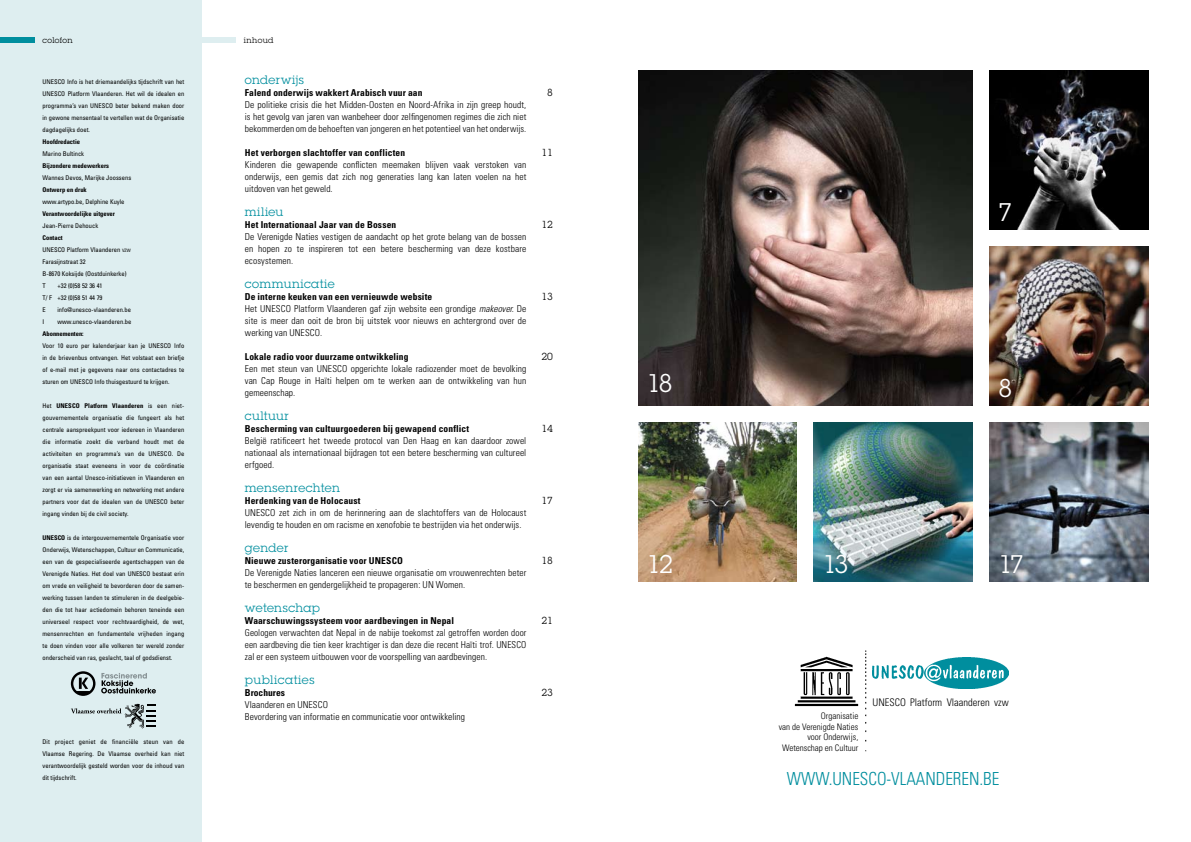
<style>
.page{position:relative;width:1191px;height:842px;background:#fff}
.page>*{position:absolute;margin:0;border:0;box-sizing:border-box;transform-origin:0 0}
.t1{font:25px "Lubalin Graph";letter-spacing:-.1em;color:#fff}
.t2{font:300 condensed 18px "Univers";color:#008e9e;scale:.95 1}
.t3{font:12px "Lubalin Graph";letter-spacing:.045em;color:#008e9e}
.t4{font:12px "Lubalin Graph";letter-spacing:.025em;color:#008e9e}
.t5{font:300 condensed 10.5px "Univers";color:#000}
.t6{font:10px "Lubalin Graph";color:#000}
.t7{font:300 condensed 9.5px/12px "Univers";letter-spacing:.005em;color:#000;text-align:justify}
.t8{font:700 condensed 9.5px "Univers";letter-spacing:.01em;color:#000}
.t9{font:300 condensed 9px/10.8px "Univers";color:#000;text-align:right}
.t10{font:8px "Lubalin Graph";letter-spacing:.045em;color:#000}
.t11{font:condensed 6.5px/12px "Univers";color:#000;text-align:justify}
.t12{font:700 condensed 6.5px "Univers";color:#000}
.s1{font-weight:700}
.s2{font-size:4.6px}
.s3{font-style:italic}
</style>
<div class="page">
<img style="left:989px;top:247px;width:159px;height:158px">
<img style="left:638px;top:71px;width:334px;height:334px">
<img style="left:638px;top:422px;width:159px;height:159px">
<img style="left:989px;top:71px;width:159px;height:159px">
<img style="left:989px;top:422px;width:159px;height:159px">
<img style="left:814px;top:422px;width:158px;height:159px">
<img style="left:872px;top:657px;width:136px;height:31px">
<img style="left:865px;top:650px;width:1px;height:101px">
<img style="left:794px;top:656px;width:65px;height:51px">
<div style="left:0;top:0;width:201px;height:842px;background:#deeef0"></div>
<svg style="left:71px;top:704px;width:85px;height:25px"></svg>
<svg style="left:101px;top:673px;width:55px;height:20px"></svg>
<svg style="left:71px;top:671px;width:24px;height:25px"></svg>
<div style="left:0;top:37px;width:34px;height:6px;background:#008e9e"></div>
<div style="left:187px;top:37px;width:48px;height:6px;background:#deeef0"></div>
<p class="t10" style="left:43px;top:35px;width:32px">colofon</p>
<p class="t10" style="left:244px;top:35px;width:31px">inhoud</p>
<p class="t11" style="left:43px;top:76px;width:16px">Unesco</p>
<h3 class="t3" style="left:245px;top:72px;width:61px">onderwijs</h3>
<h3 class="t8" style="left:245px;top:87px;width:179px">Falend onderwijs wakkert Arabisch vuur aan</h3>
<h3 class="t7" style="left:245px;top:99px;width:283px">De politieke crisis die het Midden-Oosten en Noord-Afrika in zijn greep houdt, is het gevolg van jaren van wanbeheer door zelfingenomen regimes die zich niet bekommerden om de behoeften van jongeren en het potentieel van het onderwijs.</h3>
<h3 class="t8" style="left:245px;top:147px;width:162px">Het verborgen slachtoffer van conflicten</h3>
<h3 class="t7" style="left:245px;top:159px;width:283px">Kinderen die gewapende conflicten meemaken blijven vaak verstoken van onderwijs, een gemis dat zich nog generaties lang kan laten voelen na het uitdoven van het geweld.</h3>
<h3 class="t3" style="left:245px;top:204px;width:40px">milieu</h3>
<h3 class="t8" style="left:245px;top:219px;width:153px">Het Internationaal Jaar van de Bossen</h3>
<h3 class="t7" style="left:245px;top:231px;width:283px">De Verenigde Naties vestigen de aandacht op het grote belang van de bossen en hopen zo te inspireren tot een betere bescherming van deze kostbare ecosystemen.</h3>
<h3 class="t3" style="left:245px;top:276px;width:91px">communicatie</h3>
<h3 class="t8" style="left:245px;top:291px;width:189px">De interne keuken van een vernieuwde website</h3>
<h3 class="t7" style="left:245px;top:303px;width:22px">Het UNESCO</h3>
<p class="t11" style="left:43px;top:76px;width:143px;text-indent:25px">I nfo is het driemaandelijks tijdschrift van het UNESCO Platform Vlaanderen. Het wil de idealen en programma’s van UNESCO beter bekend maken door in gewone mensentaal te vertellen wat de Organisatie dagdagelijks doet.</p>
<p class="t12" style="left:43px;top:138px;width:39px">Hoofdredactie</p>
<p class="t11" style="left:43px;top:148px;width:43px">Marino Bultinck</p>
<p class="t12" style="left:43px;top:162px;width:68px">Bijzondere medewerkers</p>
<p class="t11" style="left:43px;top:172px;width:90px">Wannes D evos, M arijke Joossens</p>
<p class="t12" style="left:43px;top:186px;width:46px">Ontwerp en druk</p>
<p class="t11" style="left:43px;top:196px;width:83px">www.artypo.be, Delphine Kuyle</p>
<p class="t12" style="left:43px;top:210px;width:74px">Verantwoordelijke uitgever</p>
<p class="t11" style="left:43px;top:220px;width:57px">Jean-Pierre Dehouck</p>
<p class="t11" style="left:43px;top:232px;width:90px;text-align:left"><span class="s1">Contact<br></span>UNESCO Platform Vlaanderen <span class="s2">VZW<br></span>Farasijnstraat 32<br>B-8670 Koksijde (Oostduinkerke)<br>T</p>
<p class="t11" style="left:43px;top:280px;width:61px;text-indent:15px">+32 (0)58 52 36 41<br>T/ F +32 (0)58 51 44 79<br>E</p>
<h3 class="t7" style="left:245px;top:303px;width:283px;text-indent:49px">Platform Vlaanderen gaf zijn website een grondige <span class="s3">makeover</span>. De site is meer dan ooit de bron bij uitstek voor nieuws en achtergrond over de werking van UNESCO</h3>
<h3 class="t7" style="left:320px;top:327px;width:4px">.</h3>
<h3 class="t8" style="left:245px;top:351px;width:165px">Lokale radio voor duurzame ontwikkeling</h3>
<h3 class="t7" style="left:245px;top:363px;width:78px">Een met steun van UNESCO</h3>
<p class="t11" style="left:58px;top:304px;width:75px">info@unesco-vlaanderen.be</p>
<p class="t11" style="left:43px;top:316px;width:2px">I</p>
<p class="t11" style="left:58px;top:316px;width:75px">www.unesco-vlaanderen.be</p>
<p class="t12" style="left:43px;top:330px;width:43px">Abonnementen:</p>
<p class="t11" style="left:43px;top:340px;width:122px">Voor 10 euro per kalenderjaar kan je Unesco</p>
<p class="t11" style="left:43px;top:340px;width:143px;text-indent:132px">I nfo in de brievenbus ontvangen. Het volstaat een briefje of e-mail met je gegevens naar ons contactadres te sturen om Unesco</p>
<h3 class="t7" style="left:245px;top:363px;width:283px;text-indent:106px">opgerichte lokale radiozender moet de bevolking van Cap Rouge in Haïti helpen om te werken aan de ontwikkeling van hun gemeenschap.</h3>
<h3 class="t3" style="left:245px;top:408px;width:45px">cultuur</h3>
<h3 class="t8" style="left:245px;top:423px;width:226px">Bescherming van cultuurgoederen bij gewapend conflict</h3>
<h3 class="t7" style="left:245px;top:435px;width:283px">België ratificeert het tweede protocol van Den Haag en kan daardoor zowel nationaal als internationaal bijdragen tot een betere bescherming van cultureel erfgoed.</h3>
<h3 class="t4" style="left:245px;top:480px;width:97px">mensenrechten</h3>
<h3 class="t8" style="left:245px;top:495px;width:117px">Herdenking van de Holocaust</h3>
<h3 class="t7" style="left:245px;top:507px;width:6px">UNESCO</h3>
<p class="t11" style="left:95px;top:376px;width:76px">I nfo thuisgestuurd te krijgen.</p>
<p class="t11" style="left:43px;top:400px;width:143px">H et <span class="s1">UNESCO Platform Vlaanderen</span> is een niet&shy;gouvernementele organisatie die fungeert als het centrale aanspreekpunt voor iedereen in Vlaanderen die informatie zoekt die verband houdt met de activiteiten en programma’s van de UNESCO. De organisatie staat eveneens in voor de coördinatie van een aantal Unesco-initiatieven in Vlaanderen en zorgt er via samenwerking en netwerking met andere partners voor dat de idealen van de UNESCO beter ingang vinden bij de civil society.</p>
<p class="t11" style="left:43px;top:532px;width:143px"><span class="s1">UNESCO</span> is de intergouvernementele Organisatie voor Onderwijs, Wetenschappen, Cultuur en Communicatie, een van de gespecialiseerde agentschappen van de Verenigde Naties. Het doel van UNESCO bestaat erin om vrede en veiligheid te bevorderen door de samen&shy;werking tussen landen te stimuleren in de deelgebie&shy;den die tot haar actiedomein behoren teneinde een universeel respect voor rechtvaardigheid, de wet, mensenrechten en fundamentele vrijheden ingang te doen vinden voor alle volkeren ter wereld zonder onderscheid van ras, geslacht, taal of godsdienst.</p>
<h3 class="t7" style="left:245px;top:507px;width:283px;text-indent:34px">zet zich in om de herinnering aan de slachtoffers van de Holocaust levendig te houden en om racisme en xenofobie te bestrijden via het onderwijs.</h3>
<h3 class="t3" style="left:245px;top:540px;width:45px">gender</h3>
<h3 class="t8" style="left:245px;top:555px;width:160px">Nieuwe zusterorganisatie voor UNESCO</h3>
<h3 class="t7" style="left:245px;top:567px;width:283px">De Verenigde Naties lanceren een nieuwe organisatie om vrouwenrechten beter te beschermen en gendergelijkheid te propageren: UN Women.</h3>
<h3 class="t4" style="left:245px;top:600px;width:76px">wetenschap</h3>
<h3 class="t8" style="left:245px;top:615px;width:211px">Waarschuwingssysteem voor aardbevingen in Nepal</h3>
<h3 class="t7" style="left:245px;top:627px;width:283px;text-align:left">Geologen verwachten dat Nepal in de nabije toekomst zal getroffen worden door een aardbeving die tien keer krachtiger is dan deze die recent Haïti trof. UNESCO<br>zal er een systeem uitbouwen voor de voorspelling van aardbevingen.</h3>
<h3 class="t3" style="left:245px;top:672px;width:71px">publicaties</h3>
<h3 class="t8" style="left:245px;top:687px;width:42px">Brochures</h3>
<h3 class="t7" style="left:245px;top:699px;width:222px">Vlaanderen en UNESCO<br>Bevordering van informatie en communicatie voor ontwikkeling</h3>
<p class="t11" style="left:43px;top:736px;width:143px">Dit project geniet de financiële steun van de Vlaamse Regering. De Vlaamse overheid kan niet verantwoordelijk gesteld worden voor de inhoud van dit tijdschrift.</p>
<h3 class="t6" style="left:547px;top:86px;width:7px">8</h3>
<h3 class="t6" style="left:541px;top:146px;width:13px">11</h3>
<h3 class="t6" style="left:541px;top:218px;width:13px">12</h3>
<h3 class="t6" style="left:541px;top:290px;width:13px">13</h3>
<h3 class="t6" style="left:541px;top:350px;width:13px">20</h3>
<h3 class="t6" style="left:541px;top:422px;width:13px">14</h3>
<h3 class="t6" style="left:541px;top:494px;width:13px">17</h3>
<h3 class="t6" style="left:541px;top:554px;width:13px">18</h3>
<h3 class="t6" style="left:541px;top:614px;width:13px">21</h3>
<h3 class="t6" style="left:541px;top:686px;width:13px">23</h3>
<h1 class="t1" style="left:998px;top:197px;width:16px">7</h1>
<h1 class="t1" style="left:646px;top:368px;width:28px">18</h1>
<h1 class="t1" style="left:998px;top:372px;width:16px">8</h1>
<h1 class="t1" style="left:646px;top:548px;width:28px">12</h1>
<h1 class="t1" style="left:822px;top:548px;width:28px">13</h1>
<h1 class="t1" style="left:998px;top:548px;width:27px">17</h1>
<h3 class="t9" style="left:778px;top:710px;width:81px">Organisatie<br>van de Verenigde Naties voor Onderwijs,<br>Wetenschap en Cultuur</h3>
<h3 class="t5" style="left:872px;top:696px;width:138px">Unesco Platform Vlaanderen vzw</h3>
<h2 class="t2" style="left:787px;top:768px;width:225px">www.unesco-vlaanderen.be</h2>
</div>
